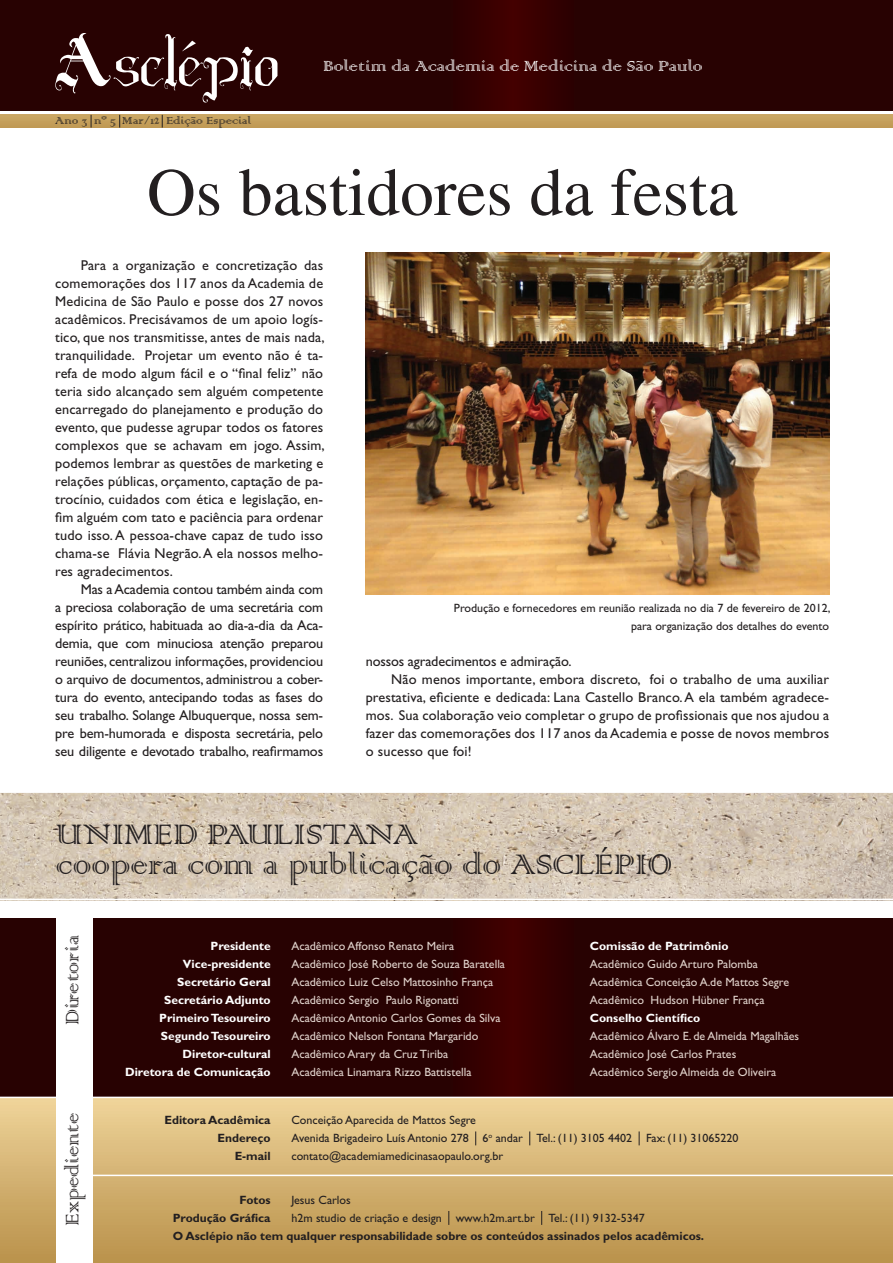
<style>
.page{position:relative;width:893px;height:1263px;background:#fff}
.page>*{position:absolute;margin:0;border:0;box-sizing:border-box;transform-origin:0 0}
.t1{font:67.5px "Times";color:#231f20}
.t2{font:37.5px/30px "Colonna";color:#231f20}
.t3{font:24px "Colonna";color:#231f20}
.t4{font:19.5px "Colonna";color:#fff}
.t5{font:14.25px/18px "Gill Sans";letter-spacing:.01em;color:#231f20;text-align:justify}
.t6{font:14.25px "Gill Sans";letter-spacing:-.01em;color:#231f20}
.t7{font:13.5px "Colonna";color:#231f20}
.t8{font:12px/18px "Gill Sans";color:#e0d2cb}
.t9{font:12px/18px "Gill Sans";color:#231f20}
.t10{font:700 12px/18px "Gill Sans";color:#fff;text-align:right}
.t11{font:700 12px/18px "Gill Sans";color:#231f20;text-align:right}
</style>
<div class="page">
<div style="left:0;top:115px;width:893px;height:13px;background:#c49f5b"></div>
<svg style="left:0;top:0;width:893px;height:111px;background:#2a0101"></svg>
<svg style="left:91px;top:115px;width:1px;height:13px"></svg>
<svg style="left:119px;top:115px;width:1px;height:13px"></svg>
<svg style="left:55px;top:33px;width:222px;height:70px;background:#4d2e2e"></svg>
<svg style="left:162px;top:115px;width:1px;height:13px"></svg>
<div style="left:0;top:1098px;width:893px;height:165px;background:linear-gradient(to bottom,#efd49a,#b9914b)"></div>
<svg style="left:0;top:918px;width:893px;height:178px;background:#2a0101"></svg>
<div style="left:56px;top:918px;width:37px;height:345px;background:#fff"></div>
<hr style="left:91px;top:1175px;width:802px;height:1px;background:#fff">
<svg style="left:475px;top:1131px;width:1px;height:14px"></svg>
<svg style="left:529px;top:1131px;width:1px;height:14px"></svg>
<svg style="left:639px;top:1131px;width:1px;height:14px"></svg>
<svg style="left:449px;top:1211px;width:1px;height:14px"></svg>
<svg style="left:541px;top:1211px;width:1px;height:14px"></svg>
<img style="left:0;top:793px;width:893px;height:106px">
<img style="left:366px;top:252px;width:463px;height:342px">
<p class="t7" style="left:55px;top:112px;width:198px">Ano 3 nº 5 Mar/12 Edição Especial</p>
<h3 class="t4" style="left:323px;top:54px;width:381px">Boletim da Academia de Medicina de São Paulo</h3>
<h1 class="t1" style="left:147px;top:154px;width:592px">Os bastidores da festa</h1>
<p class="t5" style="left:55px;top:256px;width:271px;text-indent:26px">Para a organização e concretização das comemorações dos 117 anos da Academia de Medicina de São Paulo e posse dos 27 novos acadêmicos. Precisávamos de um apoio logís&shy;tico, que nos transmitisse, antes de mais nada, tranquilidade. Projetar um evento não é ta&shy;refa de modo algum fácil e o “final feliz” não teria sido alcançado sem alguém competente encarregado do planejamento e produção do evento, que pudesse agrupar todos os fatores complexos que se achavam em jogo. Assim, podemos lembrar as questões de marketing e relações públicas, orçamento, captação de pa&shy;trocínio, cuidados com ética e legislação, en&shy;fim alguém com tato e paciência para ordenar tudo isso. A pessoa-chave capaz de tudo isso chama-se Flávia Negrão. A ela nossos melho&shy;res agradecimentos.</p>
<p class="t5" style="left:55px;top:580px;width:270px;text-indent:26px">Mas a Academia contou também ainda com a preciosa colaboração de uma secretária com espírito prático, habituada ao dia-a-dia da Aca&shy;demia, que com minuciosa atenção preparou reuniões, centralizou informações, providenciou o arquivo de documentos, administrou a cober&shy;tura do evento, antecipando todas as fases do seu trabalho. Solange Albuquerque, nossa sem&shy;pre bem-humorada e disposta secretária, pelo seu diligente e devotado trabalho, reafirmamos</p>
<p class="t9" style="left:454px;top:599px;width:378px;text-align:right">Produção e fornecedores em reunião realizada no dia 7 de fevereiro de 2012, para organização dos detalhes do evento</p>
<p class="t6" style="left:366px;top:653px;width:207px">nossos agradecimentos e admiração.</p>
<p class="t5" style="left:391px;top:670px;width:439px">Não menos importante, embora discreto, foi o trabalho de uma auxiliar</p>
<p class="t5" style="left:366px;top:688px;width:465px">prestativa, eficiente e dedicada: Lana Castello Branco. A ela também agradece-</p>
<p class="t5" style="left:366px;top:706px;width:465px">mos. Sua colaboração veio completar o grupo de profissionais que nos ajudou a</p>
<p class="t5" style="left:366px;top:724px;width:465px">fazer das comemorações dos 117 anos da Academia e posse de novos membros</p>
<p class="t5" style="left:366px;top:742px;width:108px">o sucesso que foi!</p>
<h2 class="t2" style="left:56px;top:819px;width:618px">UNIMED PAULISTANA<br>coopera com a publicação do ASCLÉPIO</h2>
<h3 class="t3" style="left:57px;top:1025px;width:92px;rotate:-90deg">Diretoria</h3>
<p class="t10" style="left:125px;top:937px;width:147px">Presidente<br>Vice-presidente<br>Secretário Geral<br>Secretário Adjunto<br>Primeiro Tesoureiro<br>Segundo Tesoureiro<br>Diretor-cultural<br>Diretora de Comunicação</p>
<p class="t10" style="left:590px;top:937px;width:140px">Comissão de Patrimônio</p>
<p class="t8" style="left:291px;top:937px;width:215px">Acadêmico Affonso Renato Meira Acadêmico José Roberto de Souza Baratella Acadêmico Luiz Celso Mattosinho França Acadêmico Sergio Paulo Rigonatti Acadêmico Antonio Carlos Gomes da Silva Acadêmico Nelson Fontana Margarido Acadêmico Arary da Cruz Tiriba<br>Acadêmica Linamara Rizzo Battistella</p>
<p class="t8" style="left:590px;top:955px;width:201px">Acadêmico Guido Arturo Palomba<br>Acadêmica Conceição A.de Mattos Segre<br>Acadêmico Hudson Hübner França</p>
<p class="t10" style="left:590px;top:1009px;width:112px">Conselho Científico</p>
<p class="t8" style="left:590px;top:1027px;width:211px">Acadêmico Álvaro E. de Almeida Magalhães<br>Acadêmico José Carlos Prates<br>Acadêmico Sergio Almeida de Oliveira</p>
<h3 class="t3" style="left:57px;top:1226px;width:115px;rotate:-90deg">Expediente</h3>
<p class="t9" style="left:291px;top:1111px;width:449px">Conceição Aparecida de Mattos Segre<br>Avenida Brigadeiro Luís Antonio 278 6<sup>o</sup> andar Tel.: (11) 3105 4402 Fax: (11) 31065220 contato@academiamedicinasaopaulo.org.br</p>
<p class="t11" style="left:164px;top:1111px;width:108px">Editora Acadêmica<br>Endereço<br>E-mail</p>
<p class="t9" style="left:291px;top:1191px;width:355px">Jesus Carlos<br>h2m studio de criação e design www.h2m.art.br Tel.: (11) 9132-5347</p>
<p class="t11" style="left:173px;top:1191px;width:99px">Fotos<br>Produção Gráfica</p>
<p class="t11" style="left:173px;top:1227px;width:533px">O Asclépio não tem qualquer responsabilidade sobre os conteúdos assinados pelos acadêmicos.</p>
</div>
